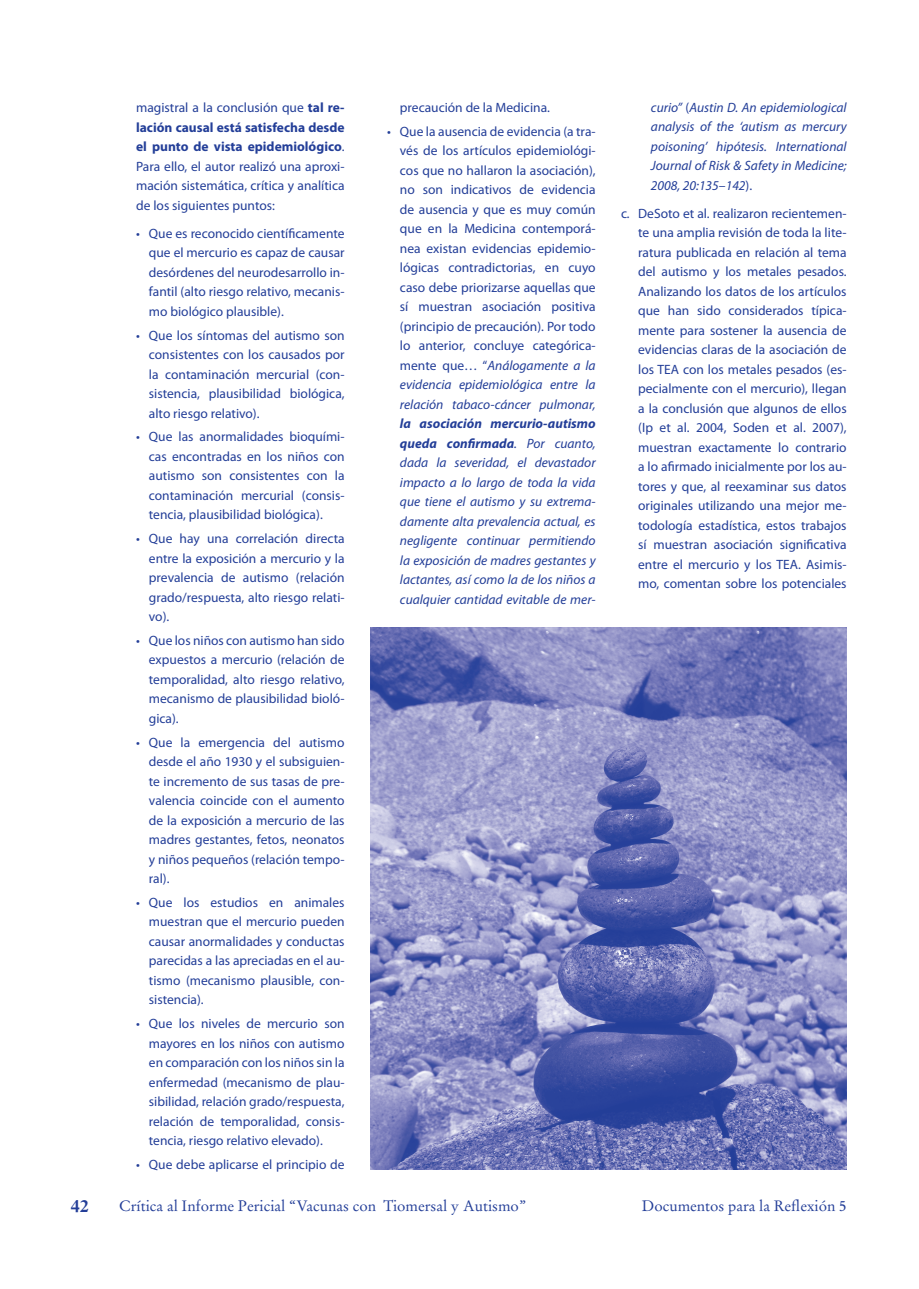
<style>
.page{position:relative;width:919px;height:1289px;background:#fff}
.page>*{position:absolute;margin:0;border:0;box-sizing:border-box;transform-origin:0 0}
.t1{font:700 18px "Plantin Std";color:#233e98}
.t2{font:15px "Stempel Garamond LT Std";color:#233e98}
.t3{font:13.5px/19.5px "Myriad Pro";color:#233e98;text-align:justify}
.t4{font:italic 13.5px/19.5px "Myriad Pro";color:#233e98;text-align:justify}
.s1{font-weight:700}
.s2{font-style:italic}
.s3{font-style:normal}
</style>
<div class="page">
<img style="left:370px;top:627px;width:476px;height:542px">
<p class="t3" style="left:136px;top:98px;width:210px">magistral a la conclusión que <span class="s1">tal re&shy;lación causal está satisfecha desde el punto de vista epidemiológico</span>.<br>Para ello, el autor realizó una aproxi&shy;mación sistemática, crítica y analítica de los siguientes puntos:</p>
<p class="t3" style="left:149px;top:223px;width:197px;text-indent:-13px">• Que es reconocido científicamente que el mercurio es capaz de causar desórdenes del neurodesarrollo in&shy;fantil (alto riesgo relativo, mecanis&shy;mo biológico plausible).</p>
<p class="t3" style="left:149px;top:325px;width:197px;text-indent:-13px">• Que los síntomas del autismo son consistentes con los causados por la contaminación mercurial (con&shy;sistencia, plausibilidad biológica, alto riesgo relativo).</p>
<p class="t3" style="left:149px;top:427px;width:197px;text-indent:-13px">• Que las anormalidades bioquími&shy;cas encontradas en los niños con autismo son consistentes con la contaminación mercurial (consis&shy;tencia, plausibilidad biológica).</p>
<p class="t3" style="left:149px;top:528px;width:197px;text-indent:-13px">• Que hay una correlación directa entre la exposición a mercurio y la prevalencia de autismo (relación grado/respuesta, alto riesgo relati&shy;vo).</p>
<p class="t3" style="left:149px;top:630px;width:197px;text-indent:-13px">• Que los niños con autismo han sido expuestos a mercurio (relación de temporalidad, alto riesgo relativo, mecanismo de plausibilidad bioló&shy;gica).</p>
<p class="t3" style="left:149px;top:732px;width:197px;text-indent:-13px">• Que la emergencia del autismo desde el año 1930 y el subsiguien&shy;te incremento de sus tasas de pre&shy;valencia coincide con el aumento de la exposición a mercurio de las madres gestantes, fetos, neonatos y niños pequeños (relación tempo&shy;ral).</p>
<p class="t3" style="left:149px;top:892px;width:197px;text-indent:-13px">• Que los estudios en animales muestran que el mercurio pueden causar anormalidades y conductas parecidas a las apreciadas en el au&shy;tismo (mecanismo plausible, con&shy;sistencia).</p>
<p class="t3" style="left:149px;top:1013px;width:197px;text-indent:-13px">• Que los niveles de mercurio son mayores en los niños con autismo en comparación con los niños sin la enfermedad (mecanismo de plau&shy;sibilidad, relación grado/respuesta, relación de temporalidad, consis&shy;tencia, riesgo relativo elevado).</p>
<p class="t3" style="left:136px;top:1154px;width:210px">• Que debe aplicarse el principio de</p>
<p class="t3" style="left:400px;top:97px;width:151px">precaución de la Medicina.</p>
<p class="t3" style="left:400px;top:121px;width:197px;text-indent:-13px">• Que la ausencia de evidencia (a tra&shy;vés de los artículos epidemiológi&shy;cos que no hallaron la asociación), no son indicativos de evidencia de ausencia y que es muy común que en la Medicina contemporá&shy;nea existan evidencias epidemio&shy;lógicas contradictorias, en cuyo caso debe priorizarse aquellas que sí muestran asociación positiva (principio de precaución). Por todo lo anterior, concluye categórica&shy;mente que… “<span class="s2">Análogamente a la evidencia epidemiológica entre la relación tabaco-cáncer pulmonar,</span></p>
<p class="t4" style="left:400px;top:414px;width:197px"><span class="s1">la asociación mercurio-autismo queda confirmada</span>. Por cuanto, dada la severidad, el devastador impacto a lo largo de toda la vida que tiene el autismo y su extrema&shy;damente alta prevalencia actual, es negligente continuar permitiendo la exposición de madres gestantes y lactantes, así como la de los niños a cualquier cantidad evitable de mer-</p>
<p class="t4" style="left:651px;top:97px;width:197px">curio” <span class="s3">(</span>Austin D. An epidemiological analysis of the ‘autism as mercury poisoning’ hipótesis. International Journal of Risk &amp; Safety in Medicine; 2008, 20:135–142<span class="s3">).</span></p>
<p class="t3" style="left:638px;top:203px;width:210px;text-indent:-17px">c<span class="s2">.</span> DeSoto et al. realizaron recientemen&shy;te una amplia revisión de toda la lite&shy;ratura publicada en relación al tema del autismo y los metales pesados.<br>Analizando los datos de los artículos que han sido considerados típica&shy;mente para sostener la ausencia de evidencias claras de la asociación de los TEA con los metales pesados (es&shy;pecialmente con el mercurio), llegan a la conclusión que algunos de ellos (Ip et al. 2004, Soden et al. 2007), muestran exactamente lo contrario a lo afirmado inicialmente por los au&shy;tores y que, al reexaminar sus datos originales utilizando una mejor me&shy;todología estadística, estos trabajos sí muestran asociación significativa entre el mercurio y los TEA. Asimis&shy;mo, comentan sobre los potenciales</p>
<h1 class="t1" style="left:71px;top:1195px;width:20px">42</h1>
<p class="t2" style="left:119px;top:1197px;width:409px">Crítica al Informe Pericial “Vacunas con Tiomersal y Autismo”</p>
<p class="t2" style="left:642px;top:1197px;width:206px">Documentos para la Reflexión 5</p>
</div>
